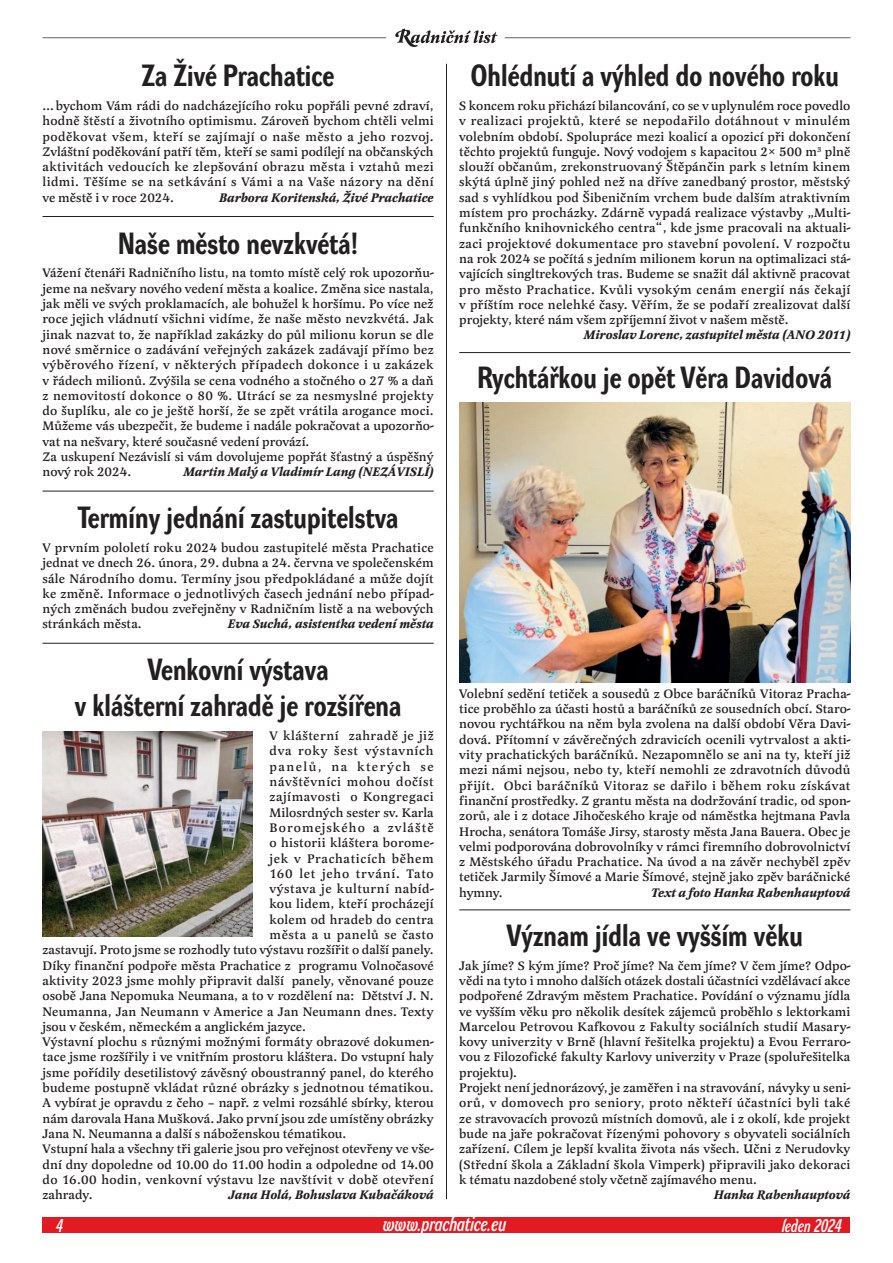
<style>
.page{position:relative;width:893px;height:1263px;background:#fff}
.page>*{position:absolute;margin:0;border:0;box-sizing:border-box;transform-origin:0 0}
.t1{font:700 30px/36px "Dyna Grotesk RM";letter-spacing:.005em;color:#231f20;text-align:center}
.t2{font:italic 21px "Dyna Grotesk DC";color:#fff}
.t3{font:italic 18px "Dyna Grotesk DC";color:#fff}
.t4{font:500 12.75px/15.3px "Latienne TEE";letter-spacing:.005em;color:#231f20;text-align:justify}
.t5{font:italic 700 12.75px "Latienne TEE";color:#231f20}
.t6{font:500 12.75px "Latienne TEE";letter-spacing:.04em;color:#231f20}
.t7{font:500 12.75px "Latienne TEE";letter-spacing:.03em;color:#231f20}
.t8{font:500 12.75px "Latienne TEE";letter-spacing:.06em;color:#231f20}
.t9{font:500 12.75px "Latienne TEE";letter-spacing:.025em;color:#231f20}
.t10{font:500 12.75px "Latienne TEE";letter-spacing:.045em;color:#231f20}
.t11{font:500 12.75px "Latienne TEE";letter-spacing:.05em;color:#231f20}
.t12{font:500 12.75px "Latienne TEE";letter-spacing:.085em;color:#231f20}
.t13{font:500 12.75px "Latienne TEE";letter-spacing:.11em;color:#231f20}
</style>
<div class="page">
<div style="left:43px;top:1217px;width:807px;height:16px;background:#e21a21"></div>
<svg style="left:395px;top:29px;width:103px;height:18px"></svg>
<img style="left:459px;top:402px;width:391px;height:280px">
<img style="left:43px;top:731px;width:210px;height:205px">
<hr style="left:43px;top:37px;width:343px;height:1px;background:#636366">
<hr style="left:505px;top:37px;width:345px;height:1px;background:#636366">
<hr style="left:43px;top:216px;width:391px;height:1px;background:#231f20">
<hr style="left:43px;top:491px;width:391px;height:1px;background:#231f20">
<hr style="left:43px;top:643px;width:391px;height:1px;background:#231f20">
<hr style="left:459px;top:352px;width:391px;height:1px;background:#231f20">
<hr style="left:459px;top:909px;width:391px;height:1px;background:#231f20">
<hr style="left:446px;top:64px;width:1px;height:1135px;background:#231f20">
<h1 class="t1" style="left:142px;top:60px;width:194px">Za Živé Prachatice</h1>
<p class="t4" style="left:43px;top:99px;width:393px">… bychom Vám rádi do nadcházejícího roku popřáli pevné zdraví, hodně štěstí a životního optimismu. Zároveň bychom chtěli velmi poděkovat všem, kteří se zajímají o naše město a jeho rozvoj.<br>Zvláštní poděkování patří těm, kteří se sami podílejí na občanských aktivitách vedoucích ke zlepšování obrazu města i vztahů mezi lidmi. Těšíme se na setkávání s Vámi a na Vaše názory na dění ve městě i v roce 2024.</p>
<p class="t5" style="left:219px;top:191px;width:216px">Barbora Koritenská, Živé Prachatice</p>
<h1 class="t1" style="left:118px;top:228px;width:242px">Naše město nevzkvétá!</h1>
<p class="t4" style="left:43px;top:266px;width:393px;text-align:left">Vážení čtenáři Radničního listu, na tomto místě celý rok upozorňu&shy;jeme na nešvary nového vedení města a koalice. Změna sice nastala, jak měli ve svých proklamacích, ale bohužel k horšímu. Po více než roce jejich vládnutí všichni vidíme, že naše město nevzkvétá. Jak jinak nazvat to, že například zakázky do půl milionu korun se dle nové směrnice o zadávání veřejných zakázek zadávají přímo bez výběrového řízení, v některých případech dokonce i u zakázek v řádech milionů. Zvýšila se cena vodného a stočného o 27 % a daň z nemovitostí dokonce o 80 %. Utrácí se za nesmyslné projekty do šuplíku, ale co je ještě horší, že se zpět vrátila arogance moci.<br>Můžeme vás ubezpečit, že budeme i nadále pokračovat a upozorňo&shy;vat na nešvary, které současné vedení provází.<br>Za uskupení Nezávislí si vám dovolujeme popřát šťastný a úspěšný nový rok 2024.</p>
<p class="t5" style="left:183px;top:465px;width:252px">Martin Malý a Vladimír Lang (NEZÁVISLÍ)</p>
<h1 class="t1" style="left:78px;top:502px;width:322px">Termíny jednání zastupitelstva</h1>
<p class="t4" style="left:43px;top:541px;width:393px">V prvním pololetí roku 2024 budou zastupitelé města Prachatice jednat ve dnech 26. února, 29. dubna a 24. června ve společenském sále Národního domu. Termíny jsou předpokládané a může dojít ke změně. Informace o jednotlivých časech jednání nebo případ&shy;ných změnách budou zveřejněny v Radničním listě a na webových stránkách města.</p>
<p class="t5" style="left:228px;top:617px;width:207px">Eva Suchá, asistentka vedení města</p>
<h1 class="t1" style="left:75px;top:654px;width:328px">Venkovní výstava<br>v klášterní zahradě je rozšířena</h1>
<p class="t6" style="left:270px;top:729px;width:166px">V klášterní zahradě je již</p>
<p class="t8" style="left:270px;top:744px;width:166px">dva roky šest výstavních</p>
<p class="t13" style="left:270px;top:760px;width:166px">panelů, na kterých se</p>
<p class="t10" style="left:270px;top:775px;width:166px">návštěvníci mohou dočíst</p>
<p class="t6" style="left:270px;top:790px;width:166px">zajímavosti o Kongregaci</p>
<p class="t4" style="left:270px;top:806px;width:166px">Milosrdných sester sv. Karla</p>
<p class="t12" style="left:270px;top:821px;width:166px">Boromejského a zvláště</p>
<p class="t9" style="left:270px;top:836px;width:166px">o historii kláštera borome-</p>
<p class="t11" style="left:270px;top:852px;width:166px">jek v Prachaticích během</p>
<p class="t8" style="left:270px;top:867px;width:166px">160 let jeho trvání. Tato</p>
<p class="t6" style="left:270px;top:882px;width:166px">výstava je kulturní nabíd-</p>
<p class="t4" style="left:270px;top:897px;width:166px">kou lidem, kteří procházejí</p>
<p class="t4" style="left:270px;top:913px;width:166px">kolem od hradeb do centra</p>
<p class="t6" style="left:270px;top:928px;width:166px">města a u panelů se často</p>
<p class="t4" style="left:43px;top:943px;width:393px">zastavují. Proto jsme se rozhodly tuto výstavu rozšířit o další panely.</p>
<p class="t4" style="left:43px;top:959px;width:393px">Díky finanční podpoře města Prachatice z programu Volnočasové</p>
<p class="t4" style="left:43px;top:974px;width:393px">aktivity 2023 jsme mohly připravit další panely, věnované pouze</p>
<p class="t4" style="left:43px;top:989px;width:393px">osobě Jana Nepomuka Neumana, a to v rozdělení na: Dětství J. N.</p>
<p class="t4" style="left:43px;top:1005px;width:393px">Neumanna, Jan Neumann v Americe a Jan Neumann dnes. Texty</p>
<p class="t4" style="left:43px;top:1020px;width:265px">jsou v českém, německém a anglickém jazyce.</p>
<p class="t4" style="left:43px;top:1035px;width:393px">Výstavní plochu s různými možnými formáty obrazové dokumen-</p>
<p class="t4" style="left:43px;top:1050px;width:393px">tace jsme rozšířily i ve vnitřním prostoru kláštera. Do vstupní haly</p>
<p class="t4" style="left:43px;top:1066px;width:393px">jsme pořídily desetilistový závěsný oboustranný panel, do kterého</p>
<p class="t4" style="left:43px;top:1081px;width:393px">budeme postupně vkládat různé obrázky s jednotnou tématikou.</p>
<p class="t4" style="left:43px;top:1096px;width:393px">A vybírat je opravdu z čeho – např. z velmi rozsáhlé sbírky, kterou</p>
<p class="t4" style="left:43px;top:1112px;width:393px">nám darovala Hana Mušková. Jako první jsou zde umístěny obrázky</p>
<p class="t4" style="left:43px;top:1127px;width:305px">Jana N. Neumanna a další s náboženskou tématikou.</p>
<p class="t4" style="left:43px;top:1142px;width:393px">Vstupní hala a všechny tři galerie jsou pro veřejnost otevřeny ve vše-</p>
<p class="t4" style="left:43px;top:1158px;width:393px">dní dny dopoledne od 10.00 do 11.00 hodin a odpoledne od 14.00</p>
<p class="t7" style="left:43px;top:1173px;width:393px">do 16.00 hodin, venkovní výstavu lze navštívit v době otevření</p>
<p class="t4" style="left:43px;top:1188px;width:51px">zahrady.</p>
<p class="t5" style="left:228px;top:1188px;width:207px">Jana Holá, Bohuslava Kubačáková</p>
<h1 class="t1" style="left:471px;top:60px;width:369px">Ohlédnutí a výhled do nového roku</h1>
<p class="t4" style="left:459px;top:99px;width:393px">S koncem roku přichází bilancování, co se v uplynulém roce povedlo v realizaci projektů, které se nepodařilo dotáhnout v minulém volebním období. Spolupráce mezi koalicí a opozicí při dokončení těchto projektů funguje. Nový vodojem s kapacitou 2× 500 m<sup>3</sup> plně slouží občanům, zrekonstruovaný Štěpánčin park s letním kinem skýtá úplně jiný pohled než na dříve zanedbaný prostor, městský sad s vyhlídkou pod Šibeničním vrchem bude dalším atraktivním místem pro procházky. Zdárně vypadá realizace výstavby „Multi&shy;funkčního knihovnického centra“, kde jsme pracovali na aktuali&shy;zaci projektové dokumentace pro stavební povolení. V rozpočtu na rok 2024 se počítá s jedním milionem korun na optimalizaci stá&shy;vajících singltrekových tras. Budeme se snažit dál aktivně pracovat pro město Prachatice. Kvůli vysokým cenám energií nás čekají v příštím roce nelehké časy. Věřím, že se podaří zrealizovat další projekty, které nám všem zpříjemní život v našem městě.</p>
<p class="t5" style="left:584px;top:328px;width:268px">Miroslav Lorenc, zastupitel města (ANO 2011)</p>
<h1 class="t1" style="left:478px;top:362px;width:356px">Rychtářkou je opět Věra Davidová</h1>
<p class="t4" style="left:459px;top:687px;width:393px">Volební sedění tetiček a sousedů z Obce baráčníků Vitoraz Pracha&shy;tice proběhlo za účasti hostů a baráčníků ze sousedních obcí. Staro&shy;novou rychtářkou na něm byla zvolena na další období Věra Davi&shy;dová. Přítomní v závěrečných zdravicích ocenili vytrvalost a akti&shy;vity prachatických baráčníků. Nezapomnělo se ani na ty, kteří již mezi námi nejsou, nebo ty, kteří nemohli ze zdravotních důvodů přijít. Obci baráčníků Vitoraz se dařilo i během roku získávat finanční prostředky. Z grantu města na dodržování tradic, od spon&shy;zorů, ale i z dotace Jihočeského kraje od náměstka hejtmana Pavla Hrocha, senátora Tomáše Jirsy, starosty města Jana Bauera. Obec je velmi podporována dobrovolníky v rámci firemního dobrovolnictví z Městského úřadu Prachatice. Na úvod a na závěr nechyběl zpěv tetiček Jarmily Šímové a Marie Šímové, stejně jako zpěv baráčnické hymny.</p>
<p class="t5" style="left:651px;top:886px;width:201px">Text a foto Hanka Rabenhauptová</p>
<h1 class="t1" style="left:507px;top:920px;width:298px">Význam jídla ve vyšším věku</h1>
<p class="t4" style="left:459px;top:959px;width:393px;text-align:left">Jak jíme? S kým jíme? Proč jíme? Na čem jíme? V čem jíme? Odpo&shy;vědi na tyto i mnoho dalších otázek dostali účastníci vzdělávací akce podpořené Zdravým městem Prachatice. Povídání o významu jídla ve vyšším věku pro několik desítek zájemců proběhlo s lektorkami Marcelou Petrovou Kafkovou z Fakulty sociálních studií Masary&shy;kovy univerzity v Brně (hlavní řešitelka projektu) a Evou Ferraro&shy;vou z Filozofické fakulty Karlovy univerzity v Praze (spoluřešitelka projektu).<br>Projekt není jednorázový, je zaměřen i na stravování, návyky u seni&shy;orů, v domovech pro seniory, proto někteří účastníci byli také ze stravovacích provozů místních domovů, ale i z okolí, kde projekt bude na jaře pokračovat řízenými pohovory s obyvateli sociálních zařízení. Cílem je lepší kvalita života nás všech. Učni z Nerudovky (Střední škola a Základní škola Vimperk) připravili jako dekoraci k tématu nazdobené stoly včetně zajímavého menu.</p>
<p class="t5" style="left:714px;top:1188px;width:138px">Hanka Rabenhauptová</p>
<h2 class="t2" style="left:383px;top:1215px;width:125px">www.prachatice.eu</h2>
<h3 class="t3" style="left:56px;top:1218px;width:8px">4</h3>
<h3 class="t3" style="left:782px;top:1218px;width:61px">leden 2024</h3>
</div>
